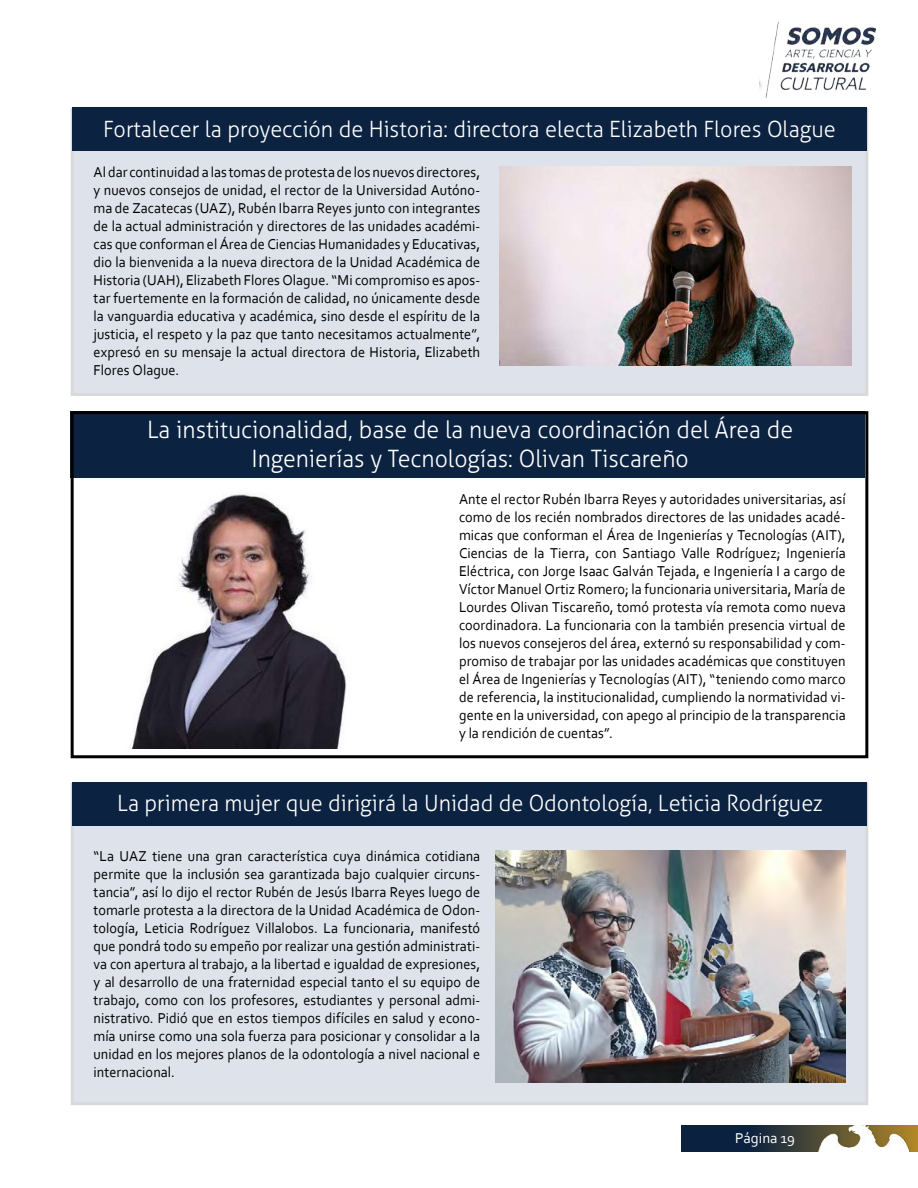
<style>
.page{position:relative;width:918px;height:1188px;background:#fff}
.page>*{position:absolute;margin:0;border:0;box-sizing:border-box;transform-origin:0 0}
.t1{font:300 24px/28.8px "Aller";color:#fff;text-align:center;scale:.96 1}
.t2{font:300 22.5px "Aller";color:#fff;scale:.96 1}
.t3{font:15px/18px "Corbel";letter-spacing:.005em;color:#000;text-align:justify;scale:.95 1}
.t4{font:15px "Corbel";color:#fff}
</style>
<div class="page">
<img style="left:759px;top:23px;width:116px;height:74px">
<svg style="left:681px;top:1125px;width:124px;height:27px;background:#16283d"></svg>
<img style="left:805px;top:1125px;width:113px;height:27px">
<div style="left:72px;top:784px;width:795px;height:320px;background:#dee2eb"></div>
<div style="left:72px;top:782px;width:795px;height:43px;background:#0c2241"></div>
<div style="left:71px;top:411px;width:794px;height:66px;background:#0c2241"></div>
<div style="left:71px;top:411px;width:797px;height:347px;border:3px solid #000"></div>
<div style="left:72px;top:110px;width:795px;height:284px;background:#dee2eb"></div>
<div style="left:72px;top:107px;width:795px;height:44px;background:#0c2241"></div>
<img style="left:500px;top:166px;width:352px;height:200px">
<img style="left:130px;top:494px;width:217px;height:255px">
<img style="left:495px;top:850px;width:351px;height:233px">
<h2 class="t2" style="left:103px;top:115px;width:764px">Fortalecer la proyección de Historia: directora electa Elizabeth Flores Olague</h2>
<p class="t3" style="left:94px;top:163px;width:409px">Al dar continuidad a las tomas de protesta de los nuevos directores, y nuevos consejos de unidad, el rector de la Universidad Autóno&shy;ma de Zacatecas (UAZ), Rubén Ibarra Reyes junto con integrantes de la actual administración y directores de las unidades académi&shy;cas que conforman el Área de Ciencias Humanidades y Educativas, dio la bienvenida a la nueva directora de la Unidad Académica de Historia (UAH), Elizabeth Flores Olague. “Mi compromiso es apos&shy;tar fuertemente en la formación de calidad, no únicamente desde la vanguardia educativa y académica, sino desde el espíritu de la justicia, el respeto y la paz que tanto necesitamos actualmente”, expresó en su mensaje la actual directora de Historia, Elizabeth Flores Olague.</p>
<h1 class="t1" style="left:147px;top:415px;width:674px">La institucionalidad, base de la nueva coordinación del Área de<br>Ingenierías y Tecnologías: Olivan Tiscareño</h1>
<p class="t3" style="left:459px;top:490px;width:409px">Ante el rector Rubén Ibarra Reyes y autoridades universitarias, así como de los recién nombrados directores de las unidades acadé&shy;micas que conforman el Área de Ingenierías y Tecnologías (AIT), Ciencias de la Tierra, con Santiago Valle Rodríguez; Ingeniería Eléctrica, con Jorge Isaac Galván Tejada, e Ingeniería I a cargo de Víctor Manuel Ortiz Romero; la funcionaria universitaria, María de Lourdes Olivan Tiscareño, tomó protesta vía remota como nueva coordinadora. La funcionaria con la también presencia virtual de los nuevos consejeros del área, externó su responsabilidad y com&shy;promiso de trabajar por las unidades académicas que constituyen el Área de Ingenierías y Tecnologías (AIT), “teniendo como marco de referencia, la institucionalidad, cumpliendo la normatividad vi&shy;gente en la universidad, con apego al principio de la transparencia y la rendición de cuentas”.</p>
<h2 class="t2" style="left:117px;top:789px;width:737px">La primera mujer que dirigirá la Unidad de Odontología, Leticia Rodríguez</h2>
<p class="t3" style="left:94px;top:847px;width:409px">“La UAZ tiene una gran característica cuya dinámica cotidiana permite que la inclusión sea garantizada bajo cualquier circuns&shy;tancia”, así lo dijo el rector Rubén de Jesús Ibarra Reyes luego de tomarle protesta a la directora de la Unidad Académica de Odon&shy;tología, Leticia Rodríguez Villalobos. La funcionaria, manifestó que pondrá todo su empeño por realizar una gestión administrati&shy;va con apertura al trabajo, a la libertad e igualdad de expresiones, y al desarrollo de una fraternidad especial tanto el su equipo de trabajo, como con los profesores, estudiantes y personal admi&shy;nistrativo. Pidió que en estos tiempos difíciles en salud y econo&shy;mía unirse como una sola fuerza para posicionar y consolidar a la unidad en los mejores planos de la odontología a nivel nacional e internacional.</p>
<p class="t4" style="left:735px;top:1129px;width:62px">Página 19</p>
</div>
